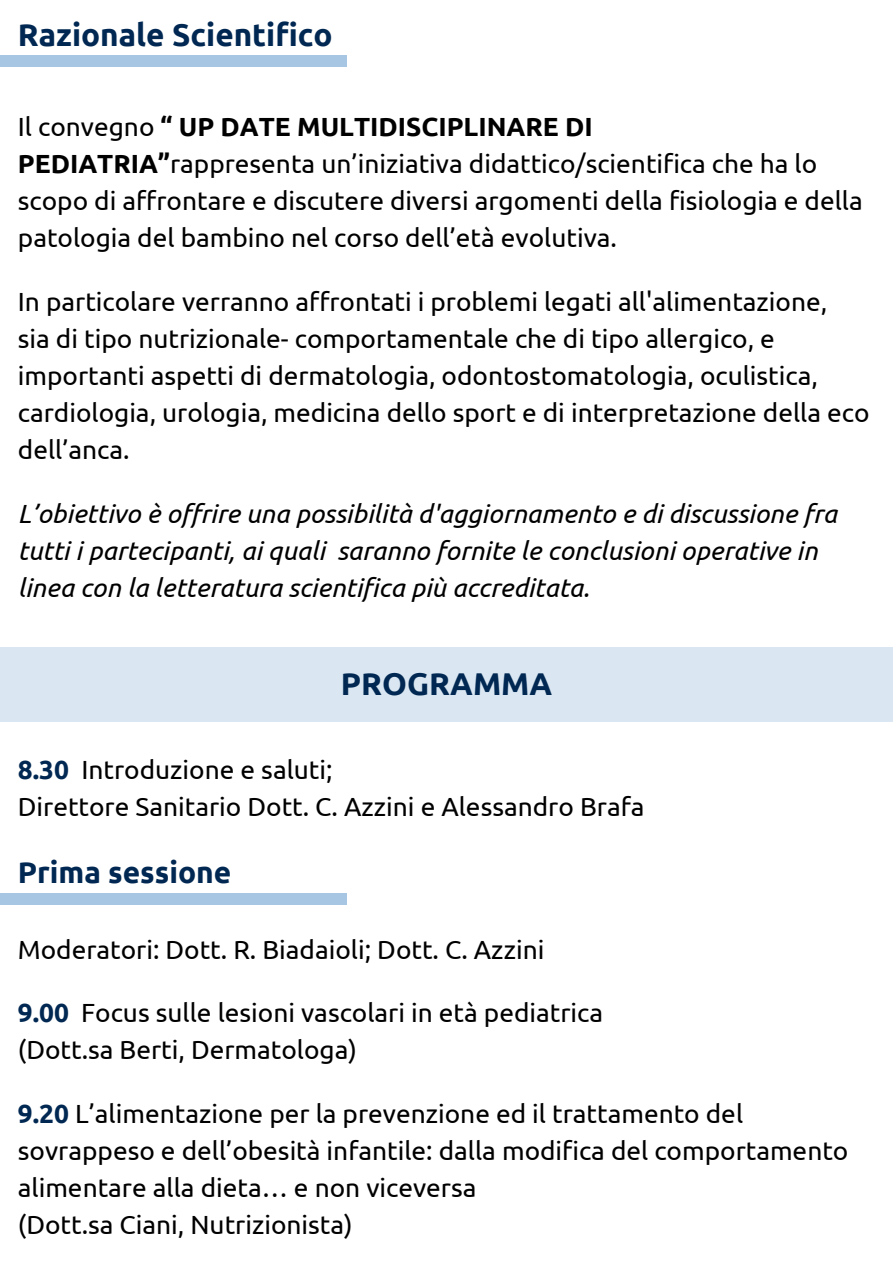
<style>
.page{position:relative;width:893px;height:1263px;background:#fff}
.page>*{position:absolute;margin:0;border:0;box-sizing:border-box;transform-origin:0 0}
.t1{font:700 31.5px "Ubuntu";color:#002852}
.t2{font:700 30px "Ubuntu";color:#002852}
.t3{font:26.25px/37.1px "Ubuntu";color:#000}
.t4{font:italic 26.25px/37.1px "Ubuntu";color:#000}
.s1{font-weight:700}
.s2{font-weight:700;color:#002852}
</style>
<div class="page">
<div style="left:0;top:647px;width:893px;height:75px;background:#dae7f3"></div>
<div style="left:0;top:55px;width:346px;height:11px;background:#a6c6e4"></div>
<div style="left:0;top:893px;width:346px;height:11px;background:#a6c6e4"></div>
<p class="t1" style="left:18px;top:17px;width:316px">Razionale Scientifico</p>
<p class="t3" style="left:18px;top:107px;width:846px">Il convegno <span class="s1">“ UP DATE MULTIDISCIPLINARE DI PEDIATRIA”</span>rappresenta un’iniziativa didattico/scientifica che ha lo scopo di affrontare e discutere diversi argomenti della fisiologia e della patologia del bambino nel corso dell’età evolutiva.</p>
<p class="t3" style="left:18px;top:282px;width:853px">In particolare verranno affrontati i problemi legati all'alimentazione,<br>sia di tipo nutrizionale- comportamentale che di tipo allergico, e importanti aspetti di dermatologia, odontostomatologia, oculistica, cardiologia, urologia, medicina dello sport e di interpretazione della eco dell’anca.</p>
<p class="t4" style="left:18px;top:494px;width:820px">L’obiettivo è offrire una possibilità d'aggiornamento e di discussione fra tutti i partecipanti, ai quali saranno fornite le conclusioni operative in linea con la letteratura scientifica più accreditata.</p>
<p class="t1" style="left:341px;top:666px;width:213px">PROGRAMMA</p>
<p class="t3" style="left:18px;top:750px;width:628px"><span class="s2">8.30</span> Introduzione e saluti;<br>Direttore Sanitario Dott. C. Azzini e Alessandro Brafa</p>
<p class="t2" style="left:18px;top:855px;width:215px">Prima sessione</p>
<p class="t3" style="left:18px;top:930px;width:528px">Moderatori: Dott. R. Biadaioli; Dott. C. Azzini</p>
<p class="t3" style="left:18px;top:994px;width:587px"><span class="s2">9.00</span> Focus sulle lesioni vascolari in età pediatrica (Dott.sa Berti, Dermatologa)</p>
<p class="t3" style="left:18px;top:1094px;width:832px"><span class="s2">9.20</span> L’alimentazione per la prevenzione ed il trattamento del sovrappeso e dell’obesità infantile: dalla modifica del comportamento alimentare alla dieta… e non viceversa<br>(Dott.sa Ciani, Nutrizionista)</p>
</div>
